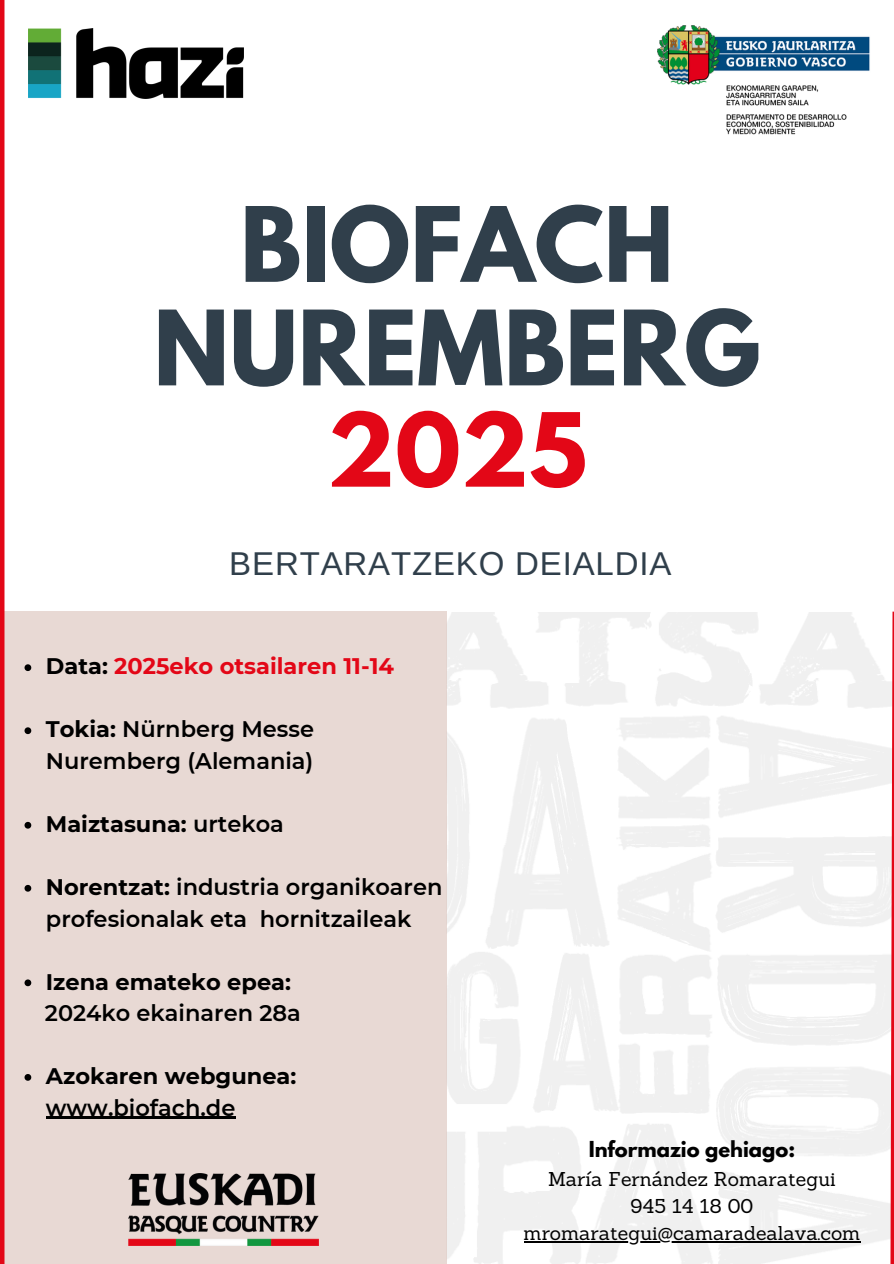
<style>
.page{position:relative;width:894px;height:1264px;background:#fff}
.page>*{position:absolute;margin:0;border:0;box-sizing:border-box;transform-origin:0 0}
.t1{font:700 91.8px/103.5px "League Spartan";color:#303f4b;text-align:center}
.t2{font:700 90.3px "League Spartan";color:#e30717}
.t3{font:33px "Arimo";letter-spacing:.025em;color:#303f4b}
.t4{font:600 22.5px/31.5px "Montserrat";color:#000}
.t5{font:700 22.5px/31.5px "Montserrat";color:#000}
.t6{font:700 22.5px "Montserrat";color:#e30717}
.t7{font:19.5px "Sanchez";color:#000}
.t8{font:700 19.5px "League Spartan";color:#000}
.s1{color:#000}
.s2{font-weight:700}
.s3{font-weight:600}
</style>
<div class="page">
<img style="left:446px;top:611px;width:441px;height:652px">
<div style="left:0;top:611px;width:446px;height:652px;background:#e8d9d4"></div>
<img style="left:128px;top:1173px;width:190px;height:72px">
<hr style="left:0;top:0;width:4px;height:1263px;background:#e30717">
<img style="left:657px;top:26px;width:213px;height:109px">
<img style="left:28px;top:29px;width:215px;height:69px">
<svg style="left:887px;top:611px;width:6px;height:652px"></svg>
<svg style="left:25px;top:664px;width:6px;height:7px"></svg>
<svg style="left:25px;top:727px;width:6px;height:7px"></svg>
<svg style="left:25px;top:821px;width:6px;height:7px"></svg>
<svg style="left:25px;top:884px;width:6px;height:7px"></svg>
<svg style="left:25px;top:979px;width:6px;height:7px"></svg>
<svg style="left:25px;top:1074px;width:6px;height:6px"></svg>
<hr style="left:46px;top:1116px;width:189px;height:2px;background:#000">
<hr style="left:523px;top:1241px;width:337px;height:1px;background:#000">
<h1 class="t1" style="left:153px;top:205px;width:608px">BIOFACH<br>NUREMBERG</h1>
<h1 class="t2" style="left:327px;top:405px;width:261px">2025</h1>
<p class="t3" style="left:229px;top:545px;width:443px">BERTARATZEKO DEIALDIA</p>
<h2 class="t6" style="left:46px;top:652px;width:349px"><span class="s1">Data:</span> 2025eko otsailaren 11-14</h2>
<p class="t4" style="left:46px;top:713px;width:270px"><span class="s2">Tokia:</span> Nürnberg Messe<br>Nuremberg (Alemania)</p>
<p class="t5" style="left:46px;top:808px;width:239px">Maiztasuna: <span class="s3">urtekoa</span></p>
<p class="t4" style="left:46px;top:871px;width:398px"><span class="s2">Norentzat:</span> industria organikoaren profesionalak eta hornitzaileak</p>
<p class="t5" style="left:46px;top:965px;width:246px">Izena emateko epea:</p>
<p class="t4" style="left:45px;top:997px;width:257px">2024ko ekainaren 28a</p>
<p class="t5" style="left:46px;top:1060px;width:252px">Azokaren webgunea: <span class="s3">www.biofach.de</span></p>
<p class="t8" style="left:588px;top:1139px;width:208px">Informazio gehiago:</p>
<p class="t7" style="left:548px;top:1166px;width:289px">María Fernández Romarategui</p>
<p class="t7" style="left:630px;top:1193px;width:124px">945 14 18 00</p>
<h3 class="t7" style="left:523px;top:1220px;width:338px">mromarategui@camaradealava.com</h3>
</div>
